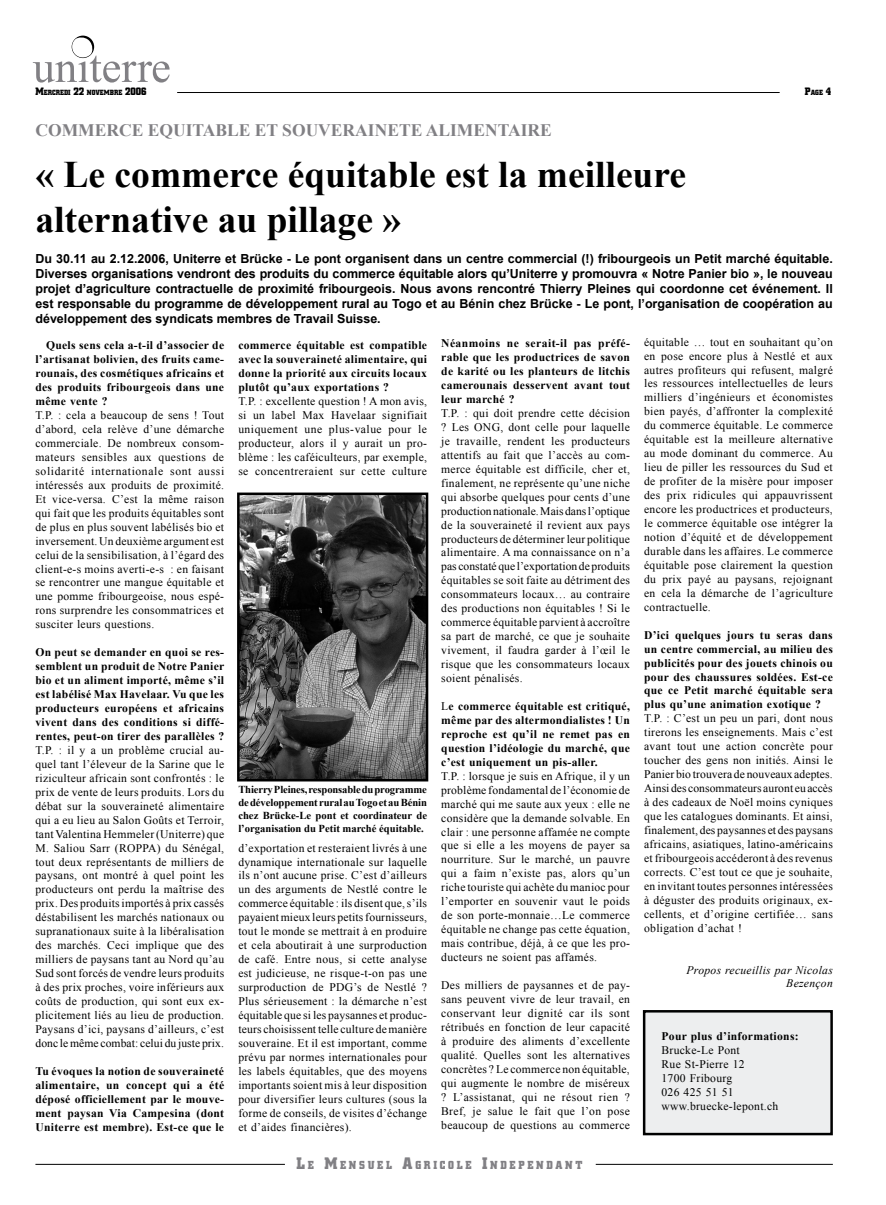
<style>
.page{position:relative;width:886px;height:1205px;background:#fff}
.page>*{position:absolute;margin:0;border:0;box-sizing:border-box;transform-origin:0 0}
.t1{font:700 37.5px/45px "Times New Roman";color:#000}
.t2{font:700 17.5px "Times New Roman";color:#818084}
.t3{font:700 12.5px/15px "Arial";color:#000;text-align:justify}
.t4{font:700 11.75px "Square Slabserif 711 BT";letter-spacing:.255em;color:#818084;scale:.9 1}
.t5{font:11.62px/14px "Times New Roman";letter-spacing:.025em;color:#000;text-align:justify}
.t6{font:700 11.62px/14px "Times New Roman";letter-spacing:.025em;color:#000;text-align:justify}
.t7{font:italic 11.62px/14px "Times New Roman";letter-spacing:.025em;color:#000;text-align:right}
.t8{font:700 10.62px/12.8px "Times New Roman";color:#000;text-align:justify}
.t9{font:700 7.62px "Square Slabserif 711 BT";color:#000;scale:.9 1}
.s1{font-size:10.88px}
.s2{font-weight:400}
.s3{font-size:16.88px}
</style>
<div class="page">
<svg style="left:33px;top:36px;width:137px;height:47px"></svg>
<hr style="left:177px;top:92px;width:602px;height:1px;background:#000">
<hr style="left:35px;top:1164px;width:250px;height:1px;background:#000">
<hr style="left:596px;top:1164px;width:237px;height:1px;background:#000">
<img style="left:240px;top:495px;width:185px;height:283px">
<div style="left:237px;top:492px;width:191px;height:289px;border:2px solid #000"></div>
<div style="left:644px;top:1011px;width:187px;height:123px;background:#edeeef"></div>
<div style="left:643px;top:1010px;width:190px;height:125px;border:2px solid #000"></div>
<p class="t9" style="left:35px;top:88px;width:125px"><span class="s1">M</span>ERCREDI <span class="s1">22</span> NOVEMBRE <span class="s1">2006</span></p>
<p class="t9" style="left:805px;top:88px;width:31px"><span class="s1">P</span>AGE <span class="s1">4</span></p>
<h2 class="t2" style="left:35px;top:118px;width:518px">COMMERCE EQUITABLE ET SOUVERAINETE ALIMENTAIRE</h2>
<h1 class="t1" style="left:35px;top:151px;width:652px">« Le commerce équitable est la meilleure alternative au pillage »</h1>
<p class="t3" style="left:35px;top:251px;width:799px">Du 30.11 au 2.12.2006, Uniterre et Brücke - Le pont organisent dans un centre commercial (!) fribourgeois un Petit marché équitable.<br>Diverses organisations vendront des produits du commerce équitable alors qu’Uniterre y promouvra « Notre Panier bio », le nouveau projet d’agriculture contractuelle de proximité fribourgeois. Nous avons rencontré Thierry Pleines qui coordonne cet événement. Il est responsable du programme de développement rural au Togo et au Bénin chez Brücke - Le pont, l’organisation de coopération au développement des syndicats membres de Travail Suisse.</p>
<p class="t6" style="left:35px;top:338px;width:190px;text-indent:11px">Quels sens cela a-t-il d’associer de l’artisanat bolivien, des fruits came&shy;rounais, des cosmétiques africains et des produits fribourgeois dans une même vente ?</p>
<p class="t5" style="left:35px;top:408px;width:190px">T.P. : cela a beaucoup de sens ! Tout d’abord, cela relève d’une démarche commerciale. De nombreux consom&shy;mateurs sensibles aux questions de solidarité internationale sont aussi intéressés aux produits de proximité.<br>Et vice-versa. C’est la même raison qui fait que les produits équitables sont de plus en plus souvent labélisés bio et inversement. Un deuxième argument est celui de la sensibilisation, à l’égard des client-e-s moins averti-e-s : en faisant se rencontrer une mangue équitable et une pomme fribourgeoise, nous espé&shy;rons surprendre les consommatrices et susciter leurs questions.</p>
<p class="t6" style="left:35px;top:645px;width:190px">On peut se demander en quoi se res&shy;semblent un produit de Notre Panier bio et un aliment importé, même s’il est labélisé Max Havelaar. Vu que les producteurs européens et africains vivent dans des conditions si diffé&shy;rentes, peut-on tirer des parallèles ?</p>
<p class="t5" style="left:35px;top:743px;width:190px">T.P. : il y a un problème crucial au&shy;quel tant l’éleveur de la Sarine que le riziculteur africain sont confrontés : le prix de vente de leurs produits. Lors du débat sur la souveraineté alimentaire qui a eu lieu au Salon Goûts et Terroir, tant Valentina Hemmeler (Uniterre) que M. Saliou Sarr (ROPPA) du Sénégal, tout deux représentants de milliers de paysans, ont montré à quel point les producteurs ont perdu la maîtrise des prix. Des produits importés à prix cassés déstabilisent les marchés nationaux ou supranationaux suite à la libéralisation des marchés. Ceci implique que des milliers de paysans tant au Nord qu’au Sud sont forcés de vendre leurs produits à des prix proches, voire inférieurs aux coûts de production, qui sont eux ex&shy;plicitement liés au lieu de production.<br>Paysans d’ici, paysans d’ailleurs, c’est donc le même combat: celui du juste prix.</p>
<p class="t6" style="left:35px;top:1063px;width:190px">Tu évoques la notion de souveraineté alimentaire, un concept qui a été déposé officiellement par le mouve&shy;ment paysan Via Campesina (dont Uniterre est membre). Est-ce que le</p>
<p class="t5" style="left:644px;top:334px;width:190px">équitable … tout en souhaitant qu’on en pose encore plus à Nestlé et aux autres profiteurs qui refusent, malgré les ressources intellectuelles de leurs milliers d’ingénieurs et économistes bien payés, d’affronter la complexité du commerce équitable. Le commerce équitable est la meilleure alternative au mode dominant du commerce. Au lieu de piller les ressources du Sud et de profiter de la misère pour imposer des prix ridicules qui appauvrissent encore les productrices et producteurs, le commerce équitable ose intégrer la notion d’équité et de développement durable dans les affaires. Le commerce équitable pose clairement la question du prix payé au paysans, rejoignant en cela la démarche de l’agriculture contractuelle.</p>
<p class="t6" style="left:644px;top:627px;width:190px">D’ici quelques jours tu seras dans un centre commercial, au milieu des publicités pour des jouets chinois ou pour des chaussures soldées. Est-ce que ce Petit marché équitable sera plus qu’une animation exotique ?</p>
<p class="t5" style="left:644px;top:711px;width:190px">T.P. : C’est un peu un pari, dont nous tirerons les enseignements. Mais c’est avant tout une action concrète pour toucher des gens non initiés. Ainsi le Panier bio trouvera de nouveaux adeptes.<br>Ainsi des consommateurs auront eu accès à des cadeaux de Noël moins cyniques que les catalogues dominants. Et ainsi, finalement, des paysannes et des paysans africains, asiatiques, latino-américains et fribourgeois accéderont à des revenus corrects. C’est tout ce que je souhaite, en invitant toutes personnes intéressées à déguster des produits originaux, ex&shy;cellents, et d’origine certifiée… sans obligation d’achat !</p>
<p class="t7" style="left:686px;top:962px;width:148px">Propos recueillis par Nicolas<br>Bezençon</p>
<p class="t6" style="left:441px;top:336px;width:190px">Néanmoins ne serait-il pas préfé&shy;rable que les productrices de savon de karité ou les planteurs de litchis camerounais desservent avant tout leur marché ?</p>
<p class="t5" style="left:441px;top:406px;width:190px">T.P. : qui doit prendre cette décision ? Les ONG, dont celle pour laquelle je travaille, rendent les producteurs attentifs au fait que l’accès au com&shy;merce équitable est difficile, cher et, finalement, ne représente qu’une niche qui absorbe quelques pour cents d’une production nationale. Mais dans l’optique de la souveraineté il revient aux pays producteurs de déterminer leur politique alimentaire. A ma connaissance on n’a pas constaté que l’exportation de produits équitables se soit faite au détriment des consommateurs locaux… au contraire des productions non équitables ! Si le commerce équitable parvient à accroître sa part de marché, ce que je souhaite vivement, il faudra garder à l’œil le risque que les consommateurs locaux soient pénalisés.</p>
<p class="t6" style="left:441px;top:699px;width:190px"><span class="s2">L</span>e commerce équitable est critiqué, même par des altermondialistes ! Un reproche est qu’il ne remet pas en question l’idéologie du marché, que c’est uniquement un pis-aller.</p>
<p class="t5" style="left:441px;top:768px;width:190px">T.P. : lorsque je suis en Afrique, il y un problème fondamental de l’économie de marché qui me saute aux yeux : elle ne considère que la demande solvable. En clair : une personne affamée ne compte que si elle a les moyens de payer sa nourriture. Sur le marché, un pauvre qui a faim n’existe pas, alors qu’un riche touriste qui achète du manioc pour l’emporter en souvenir vaut le poids de son porte-monnaie…Le commerce équitable ne change pas cette équation, mais contribue, déjà, à ce que les pro&shy;ducteurs ne soient pas affamés.</p>
<p class="t5" style="left:441px;top:978px;width:190px">Des milliers de paysannes et de pay&shy;sans peuvent vivre de leur travail, en conservant leur dignité car ils sont rétribués en fonction de leur capacité à produire des aliments d’excellente qualité. Quelles sont les alternatives concrètes ? Le commerce non équitable, qui augmente le nombre de miséreux ? L’assistanat, qui ne résout rien ?<br>Bref, je salue le fait que l’on pose beaucoup de questions au commerce</p>
<p class="t6" style="left:238px;top:338px;width:190px">commerce équitable est compatible avec la souveraineté alimentaire, qui donne la priorité aux circuits locaux plutôt qu’aux exportations ?</p>
<p class="t5" style="left:238px;top:394px;width:190px">T.P. : excellente question ! A mon avis, si un label Max Havelaar signifiait uniquement une plus-value pour le producteur, alors il y aurait un pro&shy;blème : les caféiculteurs, par exemple, se concentreraient sur cette culture</p>
<p class="t8" style="left:238px;top:783px;width:190px">Thierry Pleines, responsable du programme de développement rural au Togo et au Bénin chez Brücke-Le pont et coordinateur de l’organisation du Petit marché équitable.</p>
<p class="t5" style="left:238px;top:840px;width:190px">d’exportation et resteraient livrés à une dynamique internationale sur laquelle ils n’ont aucune prise. C’est d’ailleurs un des arguments de Nestlé contre le commerce équitable : ils disent que, s’ils payaient mieux leurs petits fournisseurs, tout le monde se mettrait à en produire et cela aboutirait à une surproduction de café. Entre nous, si cette analyse est judicieuse, ne risque-t-on pas une surproduction de PDG’s de Nestlé ?<br>Plus sérieusement : la démarche n’est équitable que si les paysannes et produc&shy;teurs choisissent telle culture de manière souveraine. Et il est important, comme prévu par normes internationales pour les labels équitables, que des moyens importants soient mis à leur disposition pour diversifier leurs cultures (sous la forme de conseils, de visites d’échange et d’aides financières).</p>
<p class="t6" style="left:661px;top:1029px;width:139px">Pour plus d’informations:</p>
<p class="t5" style="left:661px;top:1043px;width:118px;text-align:left">Brucke-Le Pont<br>Rue St-Pierre 12<br>1700 Fribourg<br>026 425 51 51 www.bruecke-lepont.ch</p>
<p class="t4" style="left:296px;top:1157px;width:319px"><span class="s3">L</span>E <span class="s3">M</span>ENSUEL <span class="s3">A</span>GRICOLE <span class="s3">I</span>NDEPENDANT</p>
</div>
